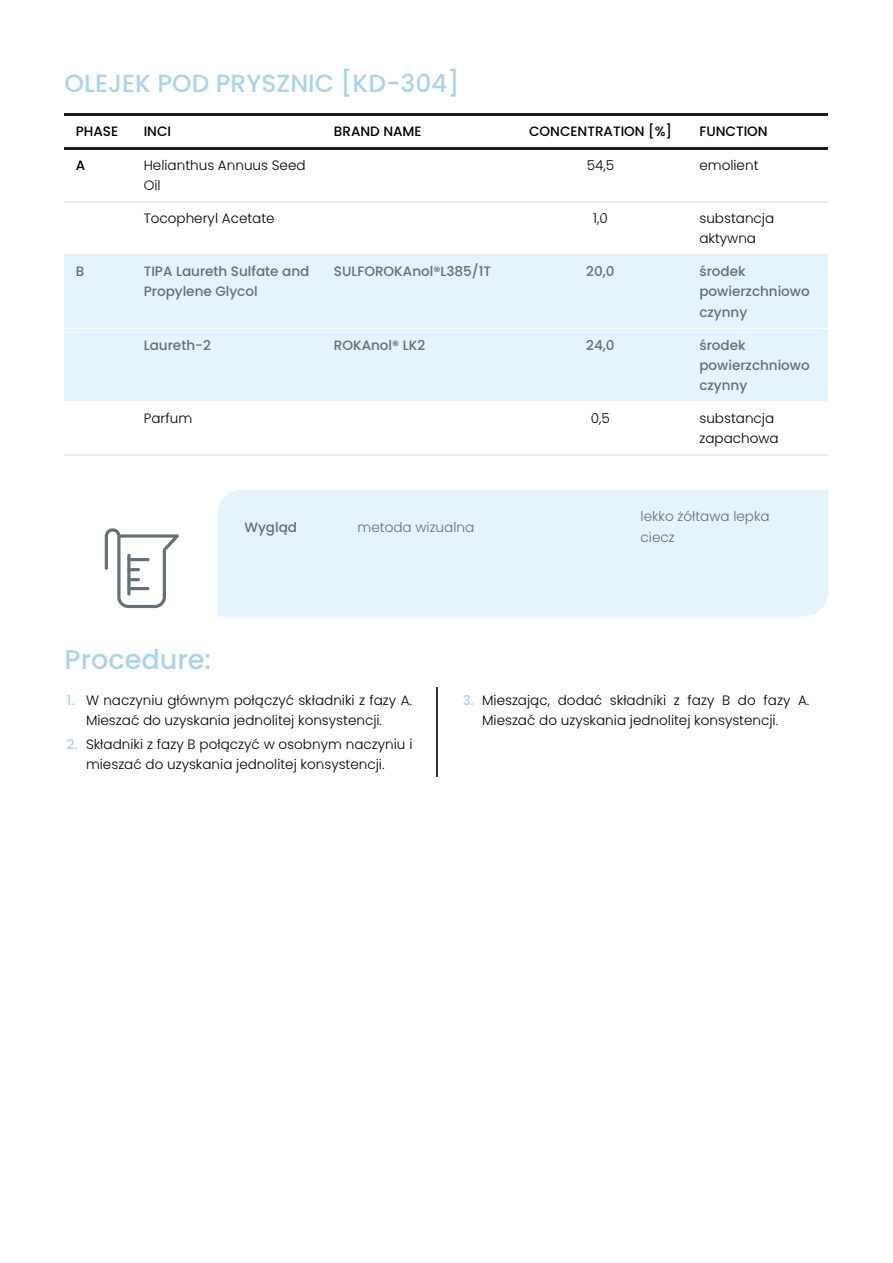
<style>
.page{position:relative;width:893px;height:1263px;background:#fff}
.page>*{position:absolute;margin:0;border:0;box-sizing:border-box;transform-origin:0 0}
.t1{font:500 27.15px "Poppins";letter-spacing:.005em;color:#abd3ea}
.t2{font:24.9px "Medium Poppins";letter-spacing:.005em;color:#abd3ea}
.t3{font:13.5px/20.4px "Light Poppins";letter-spacing:.005em;color:#000}
.t4{font:500 13.5px/20.4px "Poppins";letter-spacing:.005em;color:#657079}
.t5{font:500 13.5px "Poppins";letter-spacing:.005em;color:#000}
.t6{font:13.5px/20.4px "Light Poppins";letter-spacing:.005em;color:#657079}
.s1{font-family:"Poppins";font-weight:500;color:#abd3ea}
</style>
<div class="page">
<hr style="left:64px;top:113px;width:764px;height:2px;background:#1d1d1b">
<hr style="left:64px;top:147px;width:764px;height:2px;background:#1d1d1b">
<hr style="left:64px;top:201px;width:764px;height:1px;background:#e7ebeb">
<hr style="left:64px;top:255px;width:764px;height:1px;background:#e7ebeb">
<div style="left:64px;top:256px;width:764px;height:73px;background:#e5f3fd"></div>
<hr style="left:64px;top:328px;width:764px;height:1px;background:#fff">
<div style="left:64px;top:329px;width:764px;height:74px;background:#e5f3fd"></div>
<hr style="left:64px;top:402px;width:764px;height:1px;background:#fff">
<hr style="left:64px;top:455px;width:764px;height:1px;background:#e7ebeb">
<div style="left:217px;top:490px;width:611px;height:126px;background:#e5f3fd"></div>
<hr style="left:437px;top:688px;width:1px;height:89px;background:#333">
<svg style="left:105px;top:528px;width:74px;height:80px"></svg>
<hr style="left:127px;top:558px;width:22px;height:3px;background:#657079;border-radius:2px">
<h2 class="t2" style="left:64px;top:66px;width:396px">OLEJEK POD PRYSZNIC [KD-304]</h2>
<p class="t5" style="left:76px;top:122px;width:44px">PHASE</p>
<p class="t5" style="left:144px;top:122px;width:29px">INCI</p>
<p class="t5" style="left:334px;top:122px;width:89px">BRAND NAME</p>
<p class="t5" style="left:529px;top:122px;width:144px">CONCENTRATION [%]</p>
<p class="t5" style="left:699px;top:122px;width:70px">FUNCTION</p>
<p class="t5" style="left:76px;top:156px;width:11px">A</p>
<p class="t3" style="left:144px;top:155px;width:163px">Helianthus Annuus Seed<br>Oil</p>
<p class="t3" style="left:587px;top:155px;width:29px">54,5</p>
<p class="t3" style="left:699px;top:155px;width:60px">emolient</p>
<p class="t3" style="left:144px;top:208px;width:132px">Tocopheryl Acetate</p>
<p class="t3" style="left:593px;top:208px;width:16px">1,0</p>
<p class="t3" style="left:699px;top:208px;width:76px">substancja aktywna</p>
<p class="t4" style="left:76px;top:261px;width:10px">B</p>
<p class="t4" style="left:144px;top:261px;width:167px">TIPA Laureth Sulfate and<br>Propylene Glycol</p>
<p class="t4" style="left:334px;top:261px;width:159px">SULFOROKAnol®L385/1T</p>
<p class="t4" style="left:586px;top:261px;width:30px">20,0</p>
<p class="t4" style="left:699px;top:261px;width:112px">środek powierzchniowo czynny</p>
<p class="t4" style="left:144px;top:335px;width:69px">Laureth-2</p>
<p class="t4" style="left:334px;top:335px;width:93px">ROKAnol® LK2</p>
<p class="t4" style="left:586px;top:335px;width:30px">24,0</p>
<p class="t4" style="left:699px;top:335px;width:112px">środek powierzchniowo czynny</p>
<p class="t3" style="left:144px;top:408px;width:50px">Parfum</p>
<p class="t3" style="left:590px;top:408px;width:20px">0,5</p>
<p class="t3" style="left:699px;top:408px;width:81px">substancja zapachowa</p>
<p class="t4" style="left:244px;top:517px;width:54px">Wygląd</p>
<p class="t6" style="left:357px;top:517px;width:118px">metoda wizualna</p>
<p class="t6" style="left:640px;top:507px;width:131px">lekko żółtawa lepka ciecz</p>
<h1 class="t1" style="left:64px;top:640px;width:148px">Procedure:</h1>
<p class="t3" style="left:86px;top:690px;width:327px;text-indent:-19px"><span class="s1">1.</span> W naczyniu głównym połączyć składniki z fazy A.<br>Mieszać do uzyskania jednolitej konsystencji.</p>
<p class="t3" style="left:86px;top:734px;width:328px;text-indent:-19px"><span class="s1">2.</span> Składniki z fazy B połączyć w osobnym naczyniu i mieszać do uzyskania jednolitej konsystencji.</p>
<p class="t3" style="left:482px;top:690px;width:329px;text-indent:-19px"><span class="s1">3.</span> Mieszając, dodać składniki z fazy B do fazy A.<br>Mieszać do uzyskania jednolitej konsystencji.</p>
</div>
